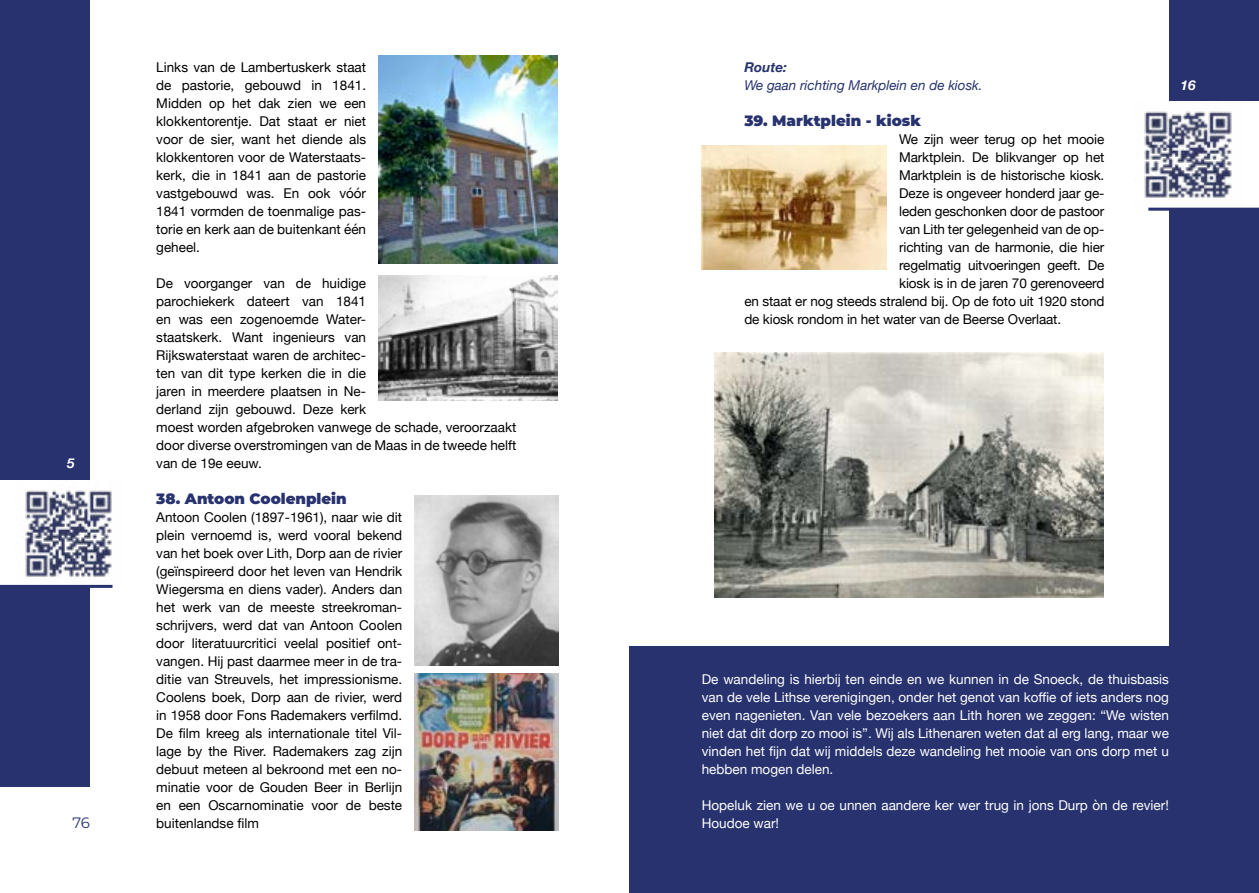
<style>
.page{position:relative;width:1259px;height:893px;background:#fff}
.page>*{position:absolute;margin:0;border:0;box-sizing:border-box;transform-origin:0 0}
.t1{font:900 15px "Montserrat";color:#27326f}
.t2{font:15px "Montserrat";color:#27326f}
.t3{font:13.5px/18px "Helvetica Neue";color:#000;text-align:justify}
.t4{font:13.5px/18px "Helvetica Neue";color:#fff;text-align:justify}
.t5{font:italic 13.5px "Helvetica Neue";color:#27326f}
.t6{font:italic 700 13.5px "Helvetica Neue";color:#27326f}
.t7{font:italic 700 13.5px "Helvetica Neue";color:#fff}
</style>
<div class="page">
<div style="left:0;top:0;width:90px;height:787px;background:#27326f"></div>
<div style="left:1169px;top:0;width:90px;height:787px;background:#27326f"></div>
<img style="left:415px;top:496px;width:144px;height:169px">
<img style="left:379px;top:55px;width:178px;height:209px">
<img style="left:379px;top:276px;width:178px;height:124px">
<div style="left:0;top:480px;width:129px;height:106px;background:#fff"></div>
<img style="left:15px;top:490px;width:98px;height:96px">
<img style="left:415px;top:673px;width:144px;height:157px">
<div style="left:1132px;top:101px;width:127px;height:107px;background:#fff"></div>
<img style="left:1144px;top:111px;width:97px;height:97px">
<hr style="left:1148px;top:208px;width:111px;height:3px;background:#27326f">
<div style="left:629px;top:646px;width:630px;height:247px;background:#27326f"></div>
<img style="left:715px;top:353px;width:388px;height:245px">
<img style="left:702px;top:145px;width:184px;height:125px">
<hr style="left:0;top:585px;width:112px;height:3px;background:#27326f">
<p class="t7" style="left:67px;top:453px;width:9px">5</p>
<p class="t2" style="left:72px;top:812px;width:19px">76</p>
<p class="t3" style="left:156px;top:59px;width:211px">Links van de Lambertuskerk staat de pastorie, gebouwd in 1841.<br>Midden op het dak zien we een klokkentorentje. Dat staat er niet voor de sier, want het diende als klokkentoren voor de Waterstaats&shy;kerk, die in 1841 aan de pastorie vastgebouwd was. En ook vóór 1841 vormden de toenmalige pas&shy;torie en kerk aan de buitenkant één geheel.</p>
<p class="t3" style="left:156px;top:275px;width:361px;text-align:left">De voorganger van de huidige<br>parochiekerk dateert van 1841<br>en was een zogenoemde Water-<br>staatskerk. Want ingenieurs van<br>Rijkswaterstaat waren de architec-<br>ten van dit type kerken die in die<br>jaren in meerdere plaatsen in Ne-<br>derland zijn gebouwd. Deze kerk<br>moest worden afgebroken vanwege de schade, veroorzaakt door diverse overstromingen van de Maas in de tweede helft van de 19e eeuw.</p>
<p class="t1" style="left:156px;top:487px;width:192px">38. Antoon Coolenplein</p>
<p class="t3" style="left:156px;top:509px;width:247px">Antoon Coolen (1897-1961), naar wie dit plein vernoemd is, werd vooral bekend van het boek over Lith, Dorp aan de rivier (geïnspireerd door het leven van Hendrik Wiegersma en diens vader). Anders dan het werk van de meeste streekroman&shy;schrijvers, werd dat van Antoon Coolen door literatuurcritici veelal positief ont&shy;vangen. Hij past daarmee meer in de tra&shy;ditie van Streuvels, het impressionisme.<br>Coolens boek, Dorp aan de rivier, werd in 1958 door Fons Rademakers verfilmd.<br>De film kreeg als internationale titel Vil&shy;lage by the River. Rademakers zag zijn debuut meteen al bekroond met een no&shy;minatie voor de Gouden Beer in Berlijn en een Oscarnominatie voor de beste buitenlandse film</p>
<p class="t6" style="left:744px;top:57px;width:44px">Route:</p>
<p class="t5" style="left:744px;top:75px;width:240px">We gaan richting Markplein en de kiosk.</p>
<p class="t1" style="left:744px;top:109px;width:178px">39. Marktplein - kiosk</p>
<p class="t3" style="left:899px;top:131px;width:207px">We zijn weer terug op het mooie</p>
<p class="t3" style="left:899px;top:149px;width:207px">Marktplein. De blikvanger op het</p>
<p class="t3" style="left:899px;top:167px;width:207px">Marktplein is de historische kiosk.</p>
<p class="t3" style="left:899px;top:185px;width:207px">Deze is ongeveer honderd jaar ge-</p>
<p class="t3" style="left:899px;top:203px;width:207px">leden geschonken door de pastoor</p>
<p class="t3" style="left:899px;top:221px;width:207px">van Lith ter gelegenheid van de op-</p>
<p class="t3" style="left:899px;top:239px;width:207px">richting van de harmonie, die hier</p>
<p class="t3" style="left:899px;top:257px;width:207px">regelmatig uitvoeringen geeft. De</p>
<p class="t3" style="left:899px;top:275px;width:207px">kiosk is in de jaren 70 gerenoveerd</p>
<p class="t3" style="left:744px;top:293px;width:361px">en staat er nog steeds stralend bij. Op de foto uit 1920 stond</p>
<p class="t3" style="left:744px;top:311px;width:318px">de kiosk rondom in het water van de Beerse Overlaat.</p>
<p class="t7" style="left:1180px;top:75px;width:17px">16</p>
<p class="t4" style="left:702px;top:671px;width:469px">De wandeling is hierbij ten einde en we kunnen in de Snoeck, de thuisbasis van de vele Lithse verenigingen, onder het genot van koffie of iets anders nog even nagenieten. Van vele bezoekers aan Lith horen we zeggen: “We wisten niet dat dit dorp zo mooi is”. Wij als Lithenaren weten dat al erg lang, maar we vinden het fijn dat wij middels deze wandeling het mooie van ons dorp met u hebben mogen delen.</p>
<p class="t4" style="left:702px;top:797px;width:468px">Hopeluk zien we u oe unnen aandere ker wer trug in jons Durp òn de revier!<br>Houdoe war!</p>
</div>
